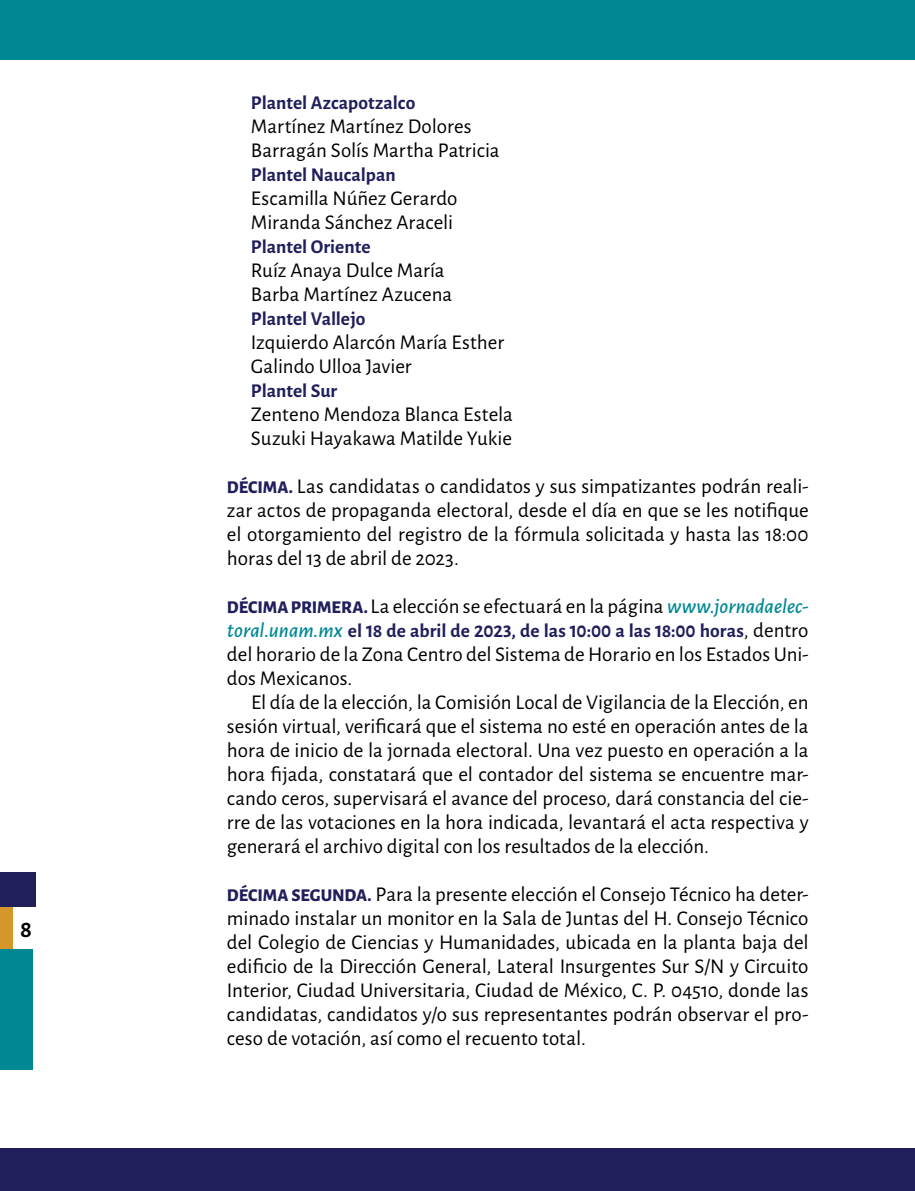
<style>
.page{position:relative;width:915px;height:1191px;background:#fff}
.page>*{position:absolute;margin:0;border:0;box-sizing:border-box;transform-origin:0 0}
.t1{font:700 24px "Alegreya Sans";color:#000}
.t2{font:21px/24px "Alegreya Sans";color:#000}
.t3{font:700 19.5px "Alegreya Sans";color:#201f5c}
.s1{font-weight:800;font-size:18px;color:#201f5c}
.s2{font-weight:500;font-style:italic;color:#008994}
.s3{font-weight:500;font-style:italic;font-size:21px;color:#008994}
.s4{font-weight:400;font-size:21px;color:#000}
</style>
<div class="page">
<div style="left:0;top:895px;width:13px;height:56px;background:#d4972c"></div>
<div style="left:0;top:872px;width:35px;height:34px;background:#201f5c"></div>
<div style="left:0;top:0;width:914px;height:60px;background:#008994"></div>
<div style="left:0;top:1147px;width:914px;height:44px;background:#201f5c"></div>
<div style="left:0;top:949px;width:33px;height:120px;background:#008994"></div>
<p class="t1" style="left:20px;top:912px;width:13px">8</p>
<p class="t3" style="left:251px;top:89px;width:166px">Plantel Azcapotzalco</p>
<p class="t2" style="left:251px;top:113px;width:250px">Martínez Martínez Dolores<br>Barragán Solís Martha Patricia</p>
<p class="t3" style="left:251px;top:161px;width:146px">Plantel Naucalpan</p>
<p class="t2" style="left:251px;top:185px;width:208px">Escamilla Núñez Gerardo<br>Miranda Sánchez Araceli</p>
<p class="t3" style="left:251px;top:233px;width:121px">Plantel Oriente</p>
<p class="t2" style="left:251px;top:257px;width:203px">Ruíz Anaya Dulce María<br>Barba Martínez Azucena</p>
<p class="t3" style="left:251px;top:305px;width:116px">Plantel Vallejo</p>
<p class="t2" style="left:251px;top:329px;width:254px">Izquierdo Alarcón María Esther<br>Galindo Ulloa Javier</p>
<p class="t3" style="left:251px;top:377px;width:88px">Plantel Sur</p>
<p class="t2" style="left:251px;top:401px;width:263px">Zenteno Mendoza Blanca Estela<br>Suzuki Hayakawa Matilde Yukie</p>
<p class="t2" style="left:227px;top:473px;width:583px;text-align:justify"><span class="s1">DÉCIMA.</span> Las candidatas o candidatos y sus simpatizantes podrán reali&shy;zar actos de propaganda electoral, desde el día en que se les notifique el otorgamiento del registro de la fórmula solicitada y hasta las 18:00 horas del 13 de abril de 2023.</p>
<p class="t2" style="left:227px;top:593px;width:583px"><span class="s1">DÉCIMA PRIMERA.</span> La elección se efectuará en la página <span class="s2">www.jornadaelec-</span></p>
<p class="t3" style="left:227px;top:617px;width:583px"><span class="s3">toral.unam.mx</span> el 18 de abril de 2023, de las 10:00 a las 18:00 horas<span class="s4">, dentro</span></p>
<p class="t2" style="left:227px;top:641px;width:583px">del horario de la Zona Centro del Sistema de Horario en los Estados Uni&shy;dos Mexicanos.</p>
<p class="t2" style="left:227px;top:689px;width:583px;text-align:justify;text-indent:24px">El día de la elección, la Comisión Local de Vigilancia de la Elección, en sesión virtual, verificará que el sistema no esté en operación antes de la hora de inicio de la jornada electoral. Una vez puesto en operación a la hora fijada, constatará que el contador del sistema se encuentre mar&shy;cando ceros, supervisará el avance del proceso, dará constancia del cie&shy;rre de las votaciones en la hora indicada, levantará el acta respectiva y generará el archivo digital con los resultados de la elección.</p>
<p class="t2" style="left:227px;top:881px;width:583px;text-align:justify"><span class="s1">DÉCIMA SEGUNDA.</span> Para la presente elección el Consejo Técnico ha deter&shy;minado instalar un monitor en la Sala de Juntas del H. Consejo Técnico del Colegio de Ciencias y Humanidades, ubicada en la planta baja del edificio de la Dirección General, Lateral Insurgentes Sur S/N y Circuito Interior, Ciudad Universitaria, Ciudad de México, C. P. 04510, donde las candidatas, candidatos y/o sus representantes podrán observar el pro&shy;ceso de votación, así como el recuento total.</p>
</div>
